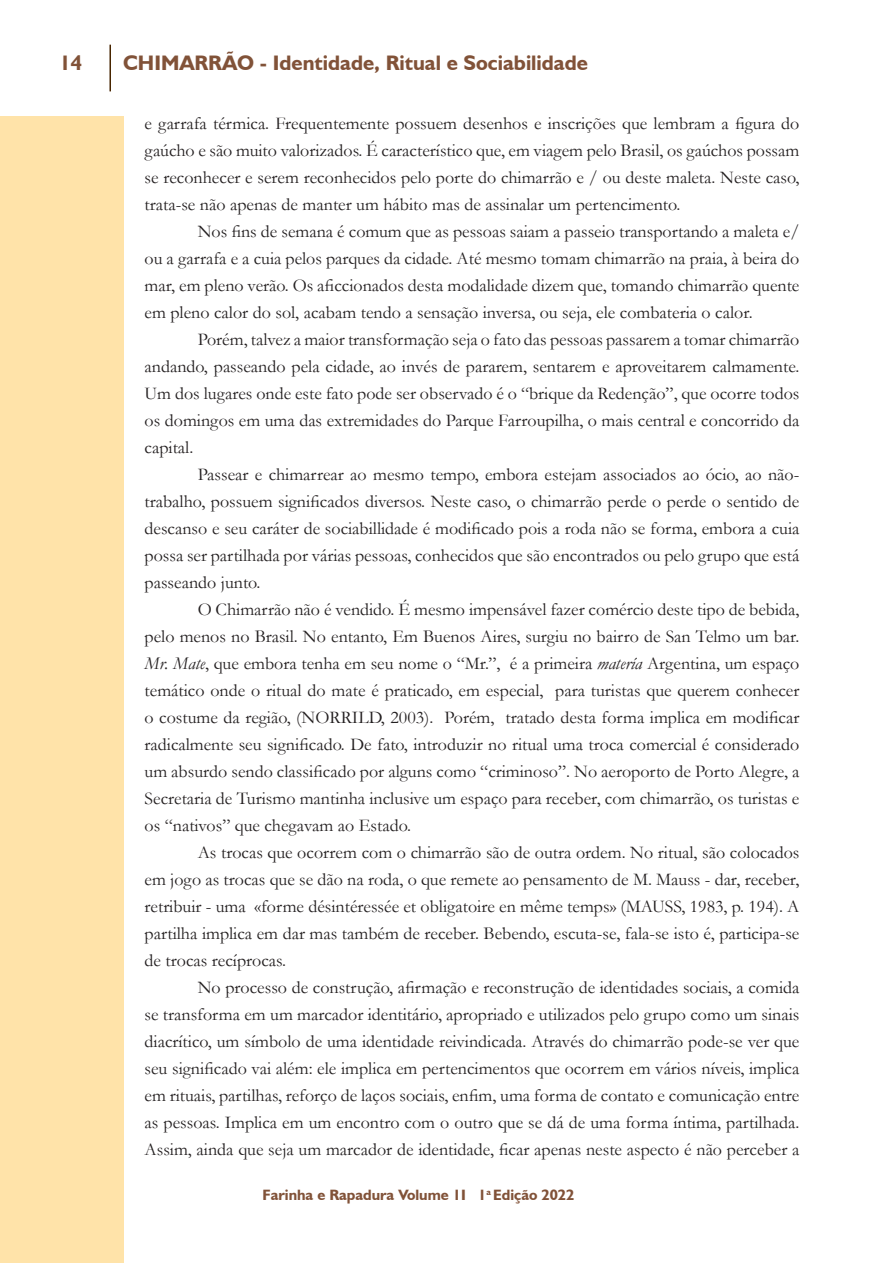
<style>
.page{position:relative;width:893px;height:1263px;background:#fff}
.page>*{position:absolute;margin:0;border:0;box-sizing:border-box;transform-origin:0 0}
.t1{font:700 21px "Humanist 521 BT";color:#815238}
.t2{font:18px/27px "Garamond";color:#231f20;text-align:justify}
.t3{font:700 15px "Humanist 521 BT";color:#815238}
.s1{font-style:italic}
</style>
<div class="page">
<hr style="left:109px;top:45px;width:2px;height:46px;background:#472500">
<div style="left:0;top:117px;width:123px;height:1146px;background:#ffe3a9"></div>
<p class="t1" style="left:60px;top:50px;width:24px">14</p>
<p class="t1" style="left:123px;top:50px;width:466px">CHIMARRÃO - Identidade, Ritual e Sociabilidade</p>
<p class="t2" style="left:145px;top:109px;width:656px">e garrafa térmica. Frequentemente possuem desenhos e inscrições que lembram a figura do gaúcho e são muito valorizados. É característico que, em viagem pelo Brasil, os gaúchos possam se reconhecer e serem reconhecidos pelo porte do chimarrão e / ou deste maleta. Neste caso, trata-se não apenas de manter um hábito mas de assinalar um pertencimento.</p>
<p class="t2" style="left:145px;top:217px;width:656px;text-indent:53px">Nos fins de semana é comum que as pessoas saiam a passeio transportando a maleta e/ ou a garrafa e a cuia pelos parques da cidade. Até mesmo tomam chimarrão na praia, à beira do mar, em pleno verão. Os aficcionados desta modalidade dizem que, tomando chimarrão quente em pleno calor do sol, acabam tendo a sensação inversa, ou seja, ele combateria o calor.</p>
<p class="t2" style="left:145px;top:325px;width:656px;text-indent:53px">Porém, talvez a maior transformação seja o fato das pessoas passarem a tomar chimarrão andando, passeando pela cidade, ao invés de pararem, sentarem e aproveitarem calmamente.<br>Um dos lugares onde este fato pode ser observado é o “brique da Redenção”, que ocorre todos os domingos em uma das extremidades do Parque Farroupilha, o mais central e concorrido da capital.</p>
<p class="t2" style="left:145px;top:460px;width:656px;text-indent:53px">Passear e chimarrear ao mesmo tempo, embora estejam associados ao ócio, ao não&shy;trabalho, possuem significados diversos. Neste caso, o chimarrão perde o perde o sentido de descanso e seu caráter de sociabillidade é modificado pois a roda não se forma, embora a cuia possa ser partilhada por várias pessoas, conhecidos que são encontrados ou pelo grupo que está passeando junto.</p>
<p class="t2" style="left:145px;top:595px;width:656px;text-indent:53px">O Chimarrão não é vendido. É mesmo impensável fazer comércio deste tipo de bebida, pelo menos no Brasil. No entanto, Em Buenos Aires, surgiu no bairro de San Telmo um bar.<br><span class="s1">Mr. Mate</span>, que embora tenha em seu nome o “Mr.”, é a primeira <span class="s1">matería</span> Argentina, um espaço temático onde o ritual do mate é praticado, em especial, para turistas que querem conhecer o costume da região, (NORRILD, 2003). Porém, tratado desta forma implica em modificar radicalmente seu significado. De fato, introduzir no ritual uma troca comercial é considerado um absurdo sendo classificado por alguns como “criminoso”. No aeroporto de Porto Alegre, a Secretaria de Turismo mantinha inclusive um espaço para receber, com chimarrão, os turistas e os “nativos” que chegavam ao Estado.</p>
<p class="t2" style="left:145px;top:838px;width:656px;text-indent:53px">As trocas que ocorrem com o chimarrão são de outra ordem. No ritual, são colocados em jogo as trocas que se dão na roda, o que remete ao pensamento de M. Mauss - dar, receber, retribuir - uma «forme désintéressée et obligatoire en même temps» (MAUSS, 1983, p. 194). A partilha implica em dar mas também de receber. Bebendo, escuta-se, fala-se isto é, participa-se de trocas recíprocas.</p>
<p class="t2" style="left:145px;top:973px;width:656px;text-indent:53px">No processo de construção, afirmação e reconstrução de identidades sociais, a comida se transforma em um marcador identitário, apropriado e utilizados pelo grupo como um sinais diacrítico, um símbolo de uma identidade reivindicada. Através do chimarrão pode-se ver que seu significado vai além: ele implica em pertencimentos que ocorrem em vários níveis, implica em rituais, partilhas, reforço de laços sociais, enfim, uma forma de contato e comunicação entre as pessoas. Implica em um encontro com o outro que se dá de uma forma íntima, partilhada.<br>Assim, ainda que seja um marcador de identidade, ficar apenas neste aspecto é não perceber a</p>
<p class="t3" style="left:263px;top:1185px;width:313px">Farinha e Rapadura Volume 1I 1<sup>a</sup> Edição 2022</p>
</div>
